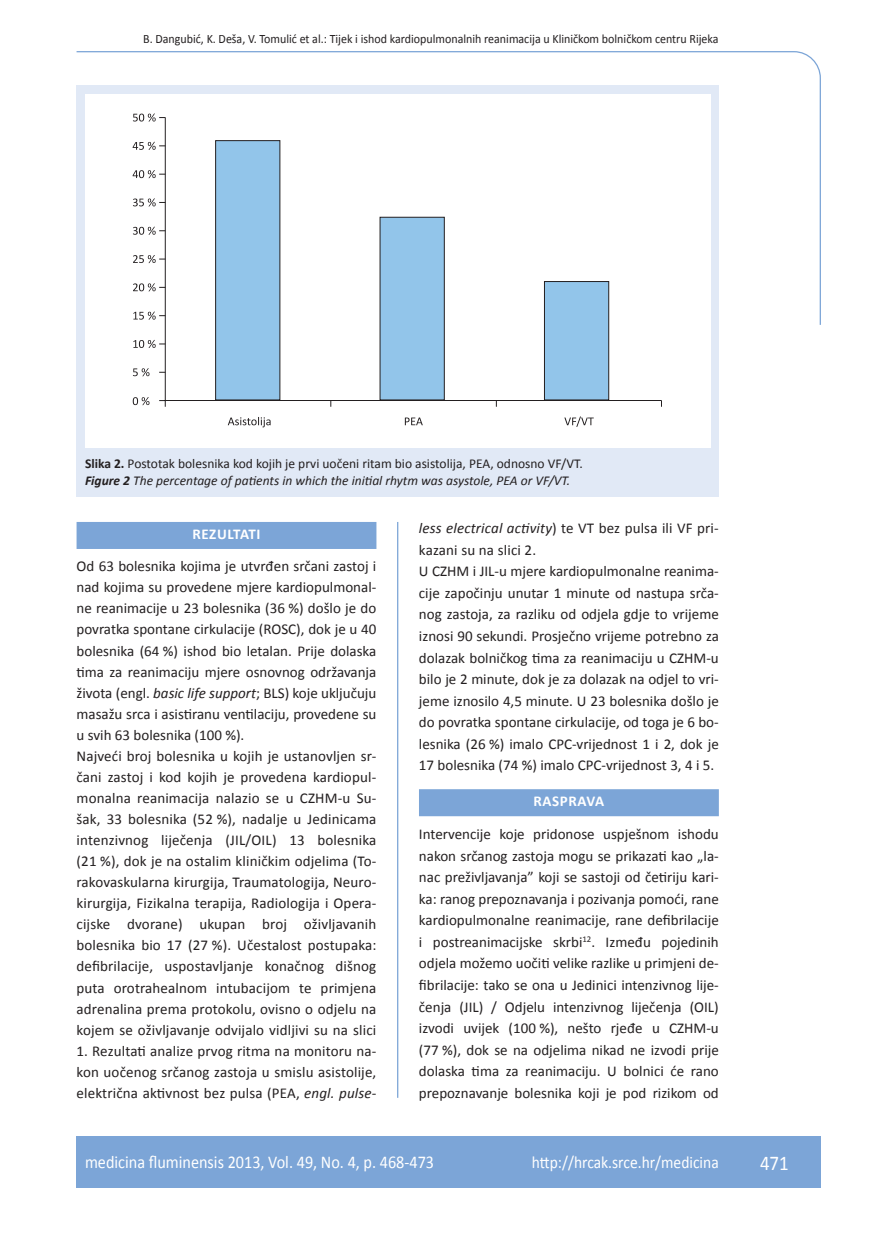
<style>
.page{position:relative;width:872px;height:1234px;background:#fff}
.page>*{position:absolute;margin:0;border:0;box-sizing:border-box;transform-origin:0 0}
.t1{font:21px "Calibri";color:#fff;scale:.9 1}
.t2{font:18px "Calibri";color:#fff;scale:.9 1}
.t3{font:17.25px "Calibri";color:#fff;scale:.9 1}
.t4{font:15px/21px "Calibri";color:#231f20}
.t5{font:700 15px "Calibri";letter-spacing:.04em;color:#fff}
.t6{font:13.5px/16.5px "Calibri";color:#231f20}
.t7{font:12.75px "Calibri";color:#231f20;scale:.94 1}
.s1{font-weight:700}
.s2{font-weight:700;font-style:italic}
.s3{font-style:italic}
</style>
<div class="page">
<svg style="left:76px;top:51px;width:745px;height:275px"></svg>
<hr style="left:397px;top:522px;width:1px;height:575px;background:#7ca5d7">
<div style="left:77px;top:1135px;width:744px;height:51px;background:#7ca5d7"></div>
<div style="left:77px;top:522px;width:299px;height:27px;background:#7ca5d7"></div>
<div style="left:419px;top:789px;width:300px;height:27px;background:#7ca5d7"></div>
<div style="left:77px;top:85px;width:642px;height:411px;background:#e1e9f6"></div>
<div style="left:85px;top:94px;width:625px;height:353px;background:#fff"></div>
<svg style="left:164px;top:117px;width:497px;height:284px"></svg>
<div style="left:215px;top:140px;width:65px;height:260px;background:#92c5ea;border:1px solid #231f20"></div>
<div style="left:380px;top:217px;width:65px;height:183px;background:#92c5ea;border:1px solid #231f20"></div>
<div style="left:544px;top:281px;width:65px;height:119px;background:#92c5ea;border:1px solid #231f20"></div>
<svg style="left:159px;top:400px;width:7px;height:6px"></svg>
<svg style="left:228px;top:417px;width:42px;height:10px"></svg>
<svg style="left:133px;top:397px;width:16px;height:8px"></svg>
<svg style="left:133px;top:368px;width:16px;height:8px"></svg>
<svg style="left:133px;top:340px;width:32px;height:8px"></svg>
<svg style="left:133px;top:311px;width:32px;height:8px"></svg>
<svg style="left:133px;top:283px;width:32px;height:8px"></svg>
<svg style="left:133px;top:255px;width:32px;height:8px"></svg>
<svg style="left:133px;top:227px;width:32px;height:8px"></svg>
<svg style="left:133px;top:198px;width:32px;height:8px"></svg>
<svg style="left:133px;top:170px;width:32px;height:8px"></svg>
<svg style="left:133px;top:142px;width:32px;height:8px"></svg>
<svg style="left:133px;top:113px;width:32px;height:9px"></svg>
<svg style="left:405px;top:417px;width:18px;height:8px"></svg>
<svg style="left:564px;top:416px;width:30px;height:11px"></svg>
<p class="t7" style="left:143px;top:30px;width:613px">B. Dangubić, K. Deša, V. Tomulić et al.: Tijek i ishod kardiopulmonalnih reanimacija u Kliničkom bolničkom centru Rijeka</p>
<p class="t6" style="left:85px;top:455px;width:499px"><span class="s1">Slika 2.</span> Postotak bolesnika kod kojih je prvi uočeni ritam bio asistolija, PEA, odnosno VF/VT.<br><span class="s2">Figure 2</span> <span class="s3">The percentage of patients in which the initial rhytm was asystole, PEA or VF/VT.</span></p>
<p class="t5" style="left:192px;top:525px;width:70px">REZULTATI</p>
<p class="t4" style="left:77px;top:555px;width:301px">Od 63 bolesnika kojima je utvrđen srčani zastoj i nad kojima su provedene mjere kardiopulmonal&shy;ne reanimacije u 23 bolesnika (36 %) došlo je do povratka spontane cirkulacije (ROSC), dok je u 40 bolesnika (64 %) ishod bio letalan. Prije dolaska tima za reanimaciju mjere osnovnog održavanja života (engl. <span class="s3">basic life support</span>; BLS) koje uključuju masažu srca i asistiranu ventilaciju, provedene su u svih 63 bolesnika (100 %).<br>Najveći broj bolesnika u kojih je ustanovljen sr&shy;čani zastoj i kod kojih je provedena kardiopul&shy;monalna reanimacija nalazio se u CZHM-u Su&shy;šak, 33 bolesnika (52 %), nadalje u Jedinicama intenzivnog liječenja (JIL/OIL) 13 bolesnika (21 %), dok je na ostalim kliničkim odjelima (To&shy;rakovaskularna kirurgija, Traumatologija, Neuro&shy;kirurgija, Fizikalna terapija, Radiologija i Opera&shy;cijske dvorane) ukupan broj oživljavanih bolesnika bio 17 (27 %). Učestalost postupaka: defibrilacije, uspostavljanje konačnog dišnog puta orotrahealnom intubacijom te primjena adrenalina prema protokolu, ovisno o odjelu na kojem se oživljavanje odvijalo vidljivi su na slici</p>
<p class="t4" style="left:77px;top:1039px;width:301px;text-align:justify">1. Rezultati analize prvog ritma na monitoru na&shy;kon uočenog srčanog zastoja u smislu asistolije, električna aktivnost bez pulsa (PEA, <span class="s3">engl. pulse-</span></p>
<p class="t4" style="left:419px;top:516px;width:301px;line-height:21.6px"><span class="s3">less electrical activity</span>) te VT bez pulsa ili VF pri&shy;kazani su na slici 2.<br>U CZHM i JIL-u mjere kardiopulmonalne reanima&shy;cije započinju unutar 1 minute od nastupa srča&shy;nog zastoja, za razliku od odjela gdje to vrijeme iznosi 90 sekundi. Prosječno vrijeme potrebno za dolazak bolničkog tima za reanimaciju u CZHM-u bilo je 2 minute, dok je za dolazak na odjel to vri&shy;jeme iznosilo 4,5 minute. U 23 bolesnika došlo je do povratka spontane cirkulacije, od toga je 6 bo&shy;lesnika (26 %) imalo CPC-vrijednost 1 i 2, dok je 17 bolesnika (74 %) imalo CPC-vrijednost 3, 4 i 5.</p>
<p class="t5" style="left:533px;top:792px;width:72px">RASPRAVA</p>
<p class="t4" style="left:419px;top:822px;width:301px;line-height:21.6px;text-align:justify">Intervencije koje pridonose uspješnom ishodu nakon srčanog zastoja mogu se prikazati kao „la&shy;nac preživljavanja” koji se sastoji od četiriju kari&shy;ka: ranog prepoznavanja i pozivanja pomoći, rane kardiopulmonalne reanimacije, rane defibrilacije i postreanimacijske skrbi<sup>12</sup>. Između pojedinih odjela možemo uočiti velike razlike u primjeni de&shy;fibrilacije: tako se ona u Jedinici intenzivnog lije&shy;čenja (JIL) / Odjelu intenzivnog liječenja (OIL) izvodi uvijek (100 %), nešto rjeđe u CZHM-u (77 %), dok se na odjelima nikad ne izvodi prije dolaska tima za reanimaciju. U bolnici će rano prepoznavanje bolesnika koji je pod rizikom od</p>
<p class="t2" style="left:85px;top:1150px;width:389px">medicina fluminensis 2013, Vol. 49, No. 4, p. 468-473</p>
<p class="t3" style="left:532px;top:1151px;width:209px">http://hrcak.srce.hr/medicina</p>
<h1 class="t1" style="left:760px;top:1149px;width:33px">471</h1>
</div>
